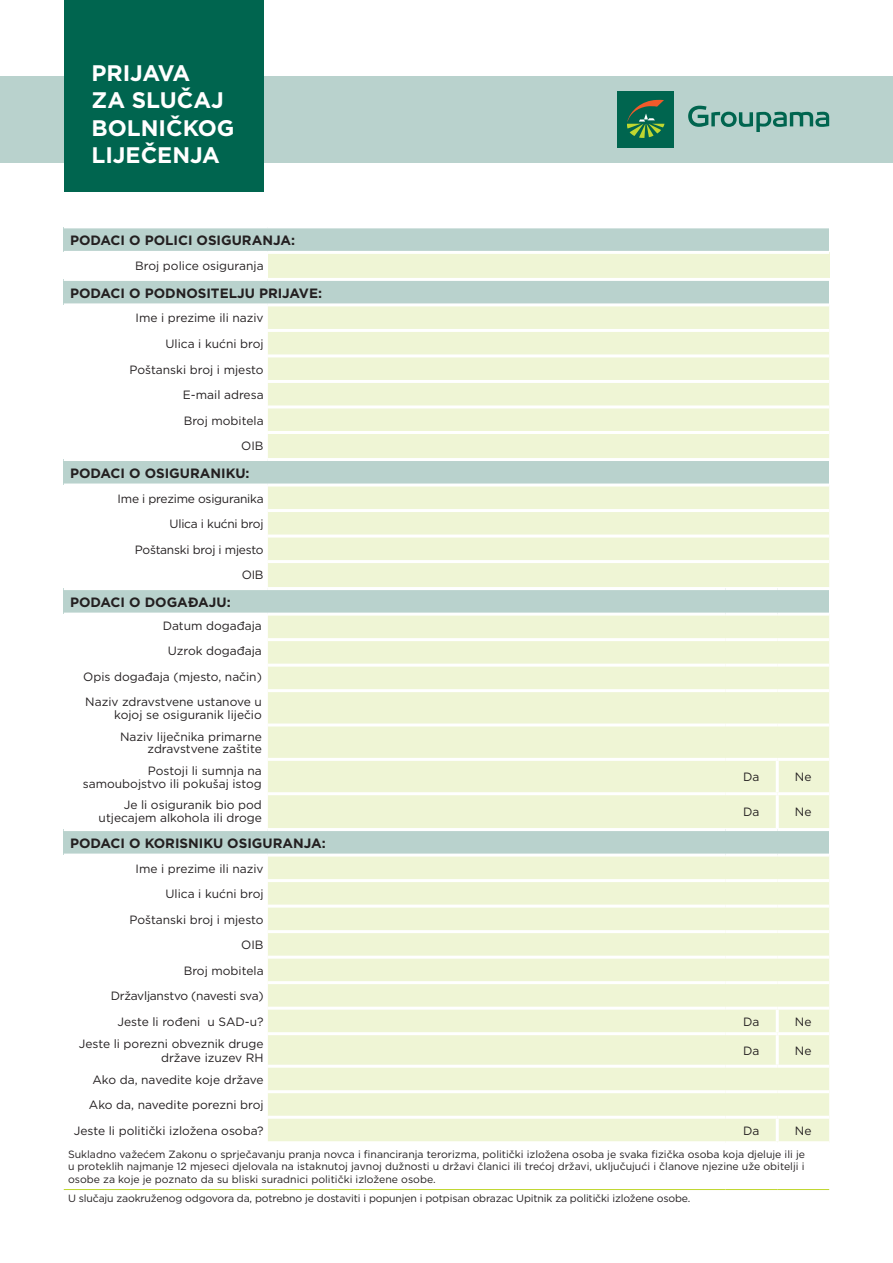
<style>
.page{position:relative;width:893px;height:1263px;background:#fff}
.page>*{position:absolute;margin:0;border:0;box-sizing:border-box;transform-origin:0 0}
.t1{font:700 22.5px/27px "Gotham";color:#fff}
.t2{font:700 13.5px "Gotham";color:#231f20}
.t3{font:12px/25.5px "Gotham";color:#231f20;text-align:right}
.t4{font:12px/25.5px "Gotham";letter-spacing:-.02em;color:#231f20;text-align:right}
.t5{font:10.5px/12.6px "Gotham";letter-spacing:-.015em;color:#231f20;text-align:justify}
</style>
<div class="page">
<div style="left:0;top:76px;width:893px;height:86px;background:#b9d2cd"></div>
<svg style="left:688px;top:106px;width:141px;height:26px"></svg>
<div style="left:618px;top:91px;width:56px;height:56px;background:#00654f"></div>
<svg style="left:627px;top:100px;width:37px;height:38px"></svg>
<div style="left:64px;top:0;width:200px;height:191px;background:#00654f"></div>
<div style="left:64px;top:227px;width:765px;height:25px;background:#b9d2cd"></div>
<div style="left:268px;top:252px;width:561px;height:26px;background:#eff5d5"></div>
<hr style="left:64px;top:251px;width:204px;height:3px;background:#fff">
<hr style="left:268px;top:251px;width:561px;height:3px;background:#fff">
<hr style="left:64px;top:225px;width:204px;height:3px;background:#fff">
<hr style="left:268px;top:225px;width:561px;height:3px;background:#fff">
<div style="left:64px;top:459px;width:765px;height:26px;background:#b9d2cd"></div>
<div style="left:268px;top:486px;width:561px;height:101px;background:#eff5d5"></div>
<hr style="left:268px;top:509px;width:561px;height:3px;background:#fff">
<hr style="left:268px;top:534px;width:561px;height:3px;background:#fff">
<hr style="left:268px;top:560px;width:561px;height:3px;background:#fff">
<hr style="left:64px;top:483px;width:204px;height:3px;background:#fff">
<hr style="left:268px;top:483px;width:561px;height:3px;background:#fff">
<hr style="left:64px;top:458px;width:204px;height:3px;background:#fff">
<hr style="left:268px;top:458px;width:561px;height:3px;background:#fff">
<div style="left:64px;top:279px;width:765px;height:26px;background:#b9d2cd"></div>
<div style="left:268px;top:306px;width:561px;height:152px;background:#eff5d5"></div>
<hr style="left:268px;top:329px;width:561px;height:3px;background:#fff">
<hr style="left:268px;top:354px;width:561px;height:3px;background:#fff">
<hr style="left:268px;top:380px;width:561px;height:3px;background:#fff">
<hr style="left:268px;top:405px;width:561px;height:3px;background:#fff">
<hr style="left:268px;top:431px;width:561px;height:3px;background:#fff">
<hr style="left:64px;top:303px;width:204px;height:3px;background:#fff">
<hr style="left:64px;top:278px;width:204px;height:3px;background:#fff">
<hr style="left:268px;top:278px;width:561px;height:3px;background:#fff">
<hr style="left:268px;top:303px;width:561px;height:3px;background:#fff">
<div style="left:64px;top:589px;width:765px;height:25px;background:#b9d2cd"></div>
<div style="left:268px;top:616px;width:561px;height:212px;background:#eff5d5"></div>
<hr style="left:268px;top:638px;width:457px;height:3px;background:#fff">
<hr style="left:725px;top:638px;width:52px;height:3px;background:#fff">
<hr style="left:777px;top:638px;width:52px;height:3px;background:#fff">
<hr style="left:268px;top:664px;width:457px;height:3px;background:#fff">
<hr style="left:725px;top:664px;width:52px;height:3px;background:#fff">
<hr style="left:777px;top:664px;width:52px;height:3px;background:#fff">
<hr style="left:776px;top:761px;width:3px;height:31px;background:#fff">
<hr style="left:268px;top:689px;width:457px;height:3px;background:#fff">
<hr style="left:725px;top:689px;width:52px;height:3px;background:#fff">
<hr style="left:777px;top:689px;width:52px;height:3px;background:#fff">
<hr style="left:268px;top:723px;width:457px;height:3px;background:#fff">
<hr style="left:725px;top:723px;width:52px;height:3px;background:#fff">
<hr style="left:777px;top:723px;width:52px;height:3px;background:#fff">
<hr style="left:268px;top:758px;width:457px;height:3px;background:#fff">
<hr style="left:268px;top:792px;width:457px;height:3px;background:#fff">
<hr style="left:725px;top:758px;width:52px;height:3px;background:#fff">
<hr style="left:777px;top:758px;width:52px;height:3px;background:#fff">
<hr style="left:725px;top:792px;width:52px;height:3px;background:#fff">
<hr style="left:777px;top:792px;width:52px;height:3px;background:#fff">
<hr style="left:776px;top:795px;width:3px;height:33px;background:#fff">
<hr style="left:64px;top:613px;width:204px;height:3px;background:#fff">
<hr style="left:268px;top:613px;width:457px;height:3px;background:#fff">
<hr style="left:725px;top:613px;width:52px;height:3px;background:#fff">
<hr style="left:777px;top:613px;width:52px;height:3px;background:#fff">
<hr style="left:64px;top:587px;width:204px;height:3px;background:#fff">
<hr style="left:268px;top:587px;width:457px;height:3px;background:#fff">
<hr style="left:725px;top:587px;width:52px;height:3px;background:#fff">
<hr style="left:777px;top:587px;width:52px;height:3px;background:#fff">
<div style="left:64px;top:829px;width:765px;height:26px;background:#b9d2cd"></div>
<div style="left:268px;top:856px;width:561px;height:285px;background:#eff5d5"></div>
<hr style="left:64px;top:1189px;width:204px;height:1px;background:#bfd730">
<hr style="left:268px;top:1189px;width:457px;height:1px;background:#bfd730">
<hr style="left:725px;top:1189px;width:52px;height:1px;background:#bfd730">
<hr style="left:777px;top:1189px;width:52px;height:1px;background:#bfd730">
<hr style="left:268px;top:879px;width:457px;height:3px;background:#fff">
<hr style="left:725px;top:879px;width:52px;height:3px;background:#fff">
<hr style="left:777px;top:879px;width:52px;height:3px;background:#fff">
<hr style="left:268px;top:905px;width:457px;height:3px;background:#fff">
<hr style="left:725px;top:905px;width:52px;height:3px;background:#fff">
<hr style="left:777px;top:905px;width:52px;height:3px;background:#fff">
<hr style="left:268px;top:930px;width:457px;height:3px;background:#fff">
<hr style="left:725px;top:930px;width:52px;height:3px;background:#fff">
<hr style="left:777px;top:930px;width:52px;height:3px;background:#fff">
<hr style="left:268px;top:956px;width:457px;height:3px;background:#fff">
<hr style="left:725px;top:956px;width:52px;height:3px;background:#fff">
<hr style="left:777px;top:956px;width:52px;height:3px;background:#fff">
<hr style="left:776px;top:1010px;width:3px;height:22px;background:#fff">
<hr style="left:268px;top:981px;width:457px;height:3px;background:#fff">
<hr style="left:725px;top:981px;width:52px;height:3px;background:#fff">
<hr style="left:777px;top:981px;width:52px;height:3px;background:#fff">
<hr style="left:268px;top:1007px;width:457px;height:3px;background:#fff">
<hr style="left:268px;top:1032px;width:457px;height:3px;background:#fff">
<hr style="left:725px;top:1007px;width:52px;height:3px;background:#fff">
<hr style="left:777px;top:1007px;width:52px;height:3px;background:#fff">
<hr style="left:725px;top:1032px;width:52px;height:3px;background:#fff">
<hr style="left:777px;top:1032px;width:52px;height:3px;background:#fff">
<hr style="left:776px;top:1035px;width:3px;height:30px;background:#fff">
<hr style="left:776px;top:1119px;width:3px;height:22px;background:#fff">
<hr style="left:64px;top:853px;width:204px;height:3px;background:#fff">
<hr style="left:268px;top:1065px;width:457px;height:3px;background:#fff">
<hr style="left:725px;top:1065px;width:52px;height:3px;background:#fff">
<hr style="left:777px;top:1065px;width:52px;height:3px;background:#fff">
<hr style="left:268px;top:1090px;width:457px;height:3px;background:#fff">
<hr style="left:725px;top:1090px;width:52px;height:3px;background:#fff">
<hr style="left:777px;top:1090px;width:52px;height:3px;background:#fff">
<hr style="left:268px;top:1116px;width:457px;height:3px;background:#fff">
<hr style="left:725px;top:1116px;width:52px;height:3px;background:#fff">
<hr style="left:777px;top:1116px;width:52px;height:3px;background:#fff">
<hr style="left:64px;top:828px;width:204px;height:3px;background:#fff">
<hr style="left:268px;top:828px;width:457px;height:3px;background:#fff">
<hr style="left:725px;top:828px;width:52px;height:3px;background:#fff">
<hr style="left:777px;top:828px;width:52px;height:3px;background:#fff">
<hr style="left:268px;top:853px;width:457px;height:3px;background:#fff">
<hr style="left:725px;top:853px;width:52px;height:3px;background:#fff">
<hr style="left:777px;top:853px;width:52px;height:3px;background:#fff">
<h1 class="t1" style="left:91px;top:60px;width:145px">PRIJAVA<br>ZA SLUČAJ<br>BOLNIČKOG<br>LIJEČENJA</h1>
<p class="t2" style="left:70px;top:231px;width:226px">PODACI O POLICI OSIGURANJA:</p>
<p class="t3" style="left:135px;top:253px;width:130px">Broj police osiguranja</p>
<p class="t2" style="left:70px;top:284px;width:253px">PODACI O PODNOSITELJU PRIJAVE:</p>
<p class="t3" style="left:130px;top:305px;width:136px">Ime i prezime ili naziv<br>Ulica i kućni broj<br>Poštanski broj i mjesto<br>E-mail adresa<br>Broj mobitela<br>OIB</p>
<p class="t2" style="left:70px;top:464px;width:181px">PODACI O OSIGURANIKU:</p>
<p class="t4" style="left:118px;top:485px;width:147px">Ime i prezime osiguranika<br>Ulica i kućni broj<br>Poštanski broj i mjesto<br>OIB</p>
<p class="t2" style="left:70px;top:593px;width:162px">PODACI O DOGAĐAJU:</p>
<p class="t3" style="left:83px;top:612px;width:180px">Datum događaja<br>Uzrok događaja<br>Opis događaja (mjesto, način)<br>Naziv zdravstvene ustanove u</p>
<p class="t3" style="left:114px;top:704px;width:149px;line-height:21.6px;text-align:center">kojoj se osiguranik liječio<br>Naziv liječnika primarne</p>
<p class="t3" style="left:148px;top:738px;width:116px;line-height:21.6px;text-align:left">zdravstvene zaštite<br>Postoji li sumnja na</p>
<p class="t3" style="left:83px;top:770px;width:181px">samoubojstvo ili pokušaj istog</p>
<p class="t3" style="left:743px;top:764px;width:18px">Da</p>
<p class="t3" style="left:795px;top:764px;width:18px">Ne</p>
<p class="t3" style="left:99px;top:798px;width:165px;line-height:12.8px">Je li osiguranik bio pod utjecajem alkohola ili droge</p>
<p class="t3" style="left:743px;top:798px;width:18px">Da</p>
<p class="t3" style="left:795px;top:798px;width:18px">Ne</p>
<p class="t2" style="left:70px;top:834px;width:257px">PODACI O KORISNIKU OSIGURANJA:</p>
<p class="t3" style="left:111px;top:855px;width:154px">Ime i prezime ili naziv<br>Ulica i kućni broj<br>Poštanski broj i mjesto<br>OIB<br>Broj mobitela<br>Državljanstvo (navesti sva)<br>Jeste li rođeni u SAD-u?</p>
<p class="t3" style="left:743px;top:1008px;width:18px">Da</p>
<p class="t3" style="left:795px;top:1008px;width:18px">Ne</p>
<p class="t3" style="left:79px;top:1036px;width:186px;line-height:14.4px">Jeste li porezni obveznik druge države izuzev RH</p>
<p class="t3" style="left:743px;top:1037px;width:18px">Da</p>
<p class="t3" style="left:795px;top:1037px;width:18px">Ne</p>
<p class="t3" style="left:74px;top:1066px;width:191px">Ako da, navedite koje države<br>Ako da, navedite porezni broj<br>Jeste li politički izložena osoba?</p>
<p class="t3" style="left:743px;top:1117px;width:18px">Da</p>
<p class="t3" style="left:795px;top:1117px;width:18px">Ne</p>
<p class="t5" style="left:68px;top:1147px;width:738px">Sukladno važećem Zakonu o sprječavanju pranja novca i financiranja terorizma, politički izložena osoba je svaka fizička osoba koja djeluje ili je u proteklih najmanje 12 mjeseci djelovala na istaknutoj javnoj dužnosti u državi članici ili trećoj državi, uključujući i članove njezine uže obitelji i osobe za koje je poznato da su bliski suradnici politički izložene osobe.</p>
<p class="t5" style="left:68px;top:1192px;width:624px">U slučaju zaokruženog odgovora da, potrebno je dostaviti i popunjen i potpisan obrazac Upitnik za politički izložene osobe.</p>
</div>
